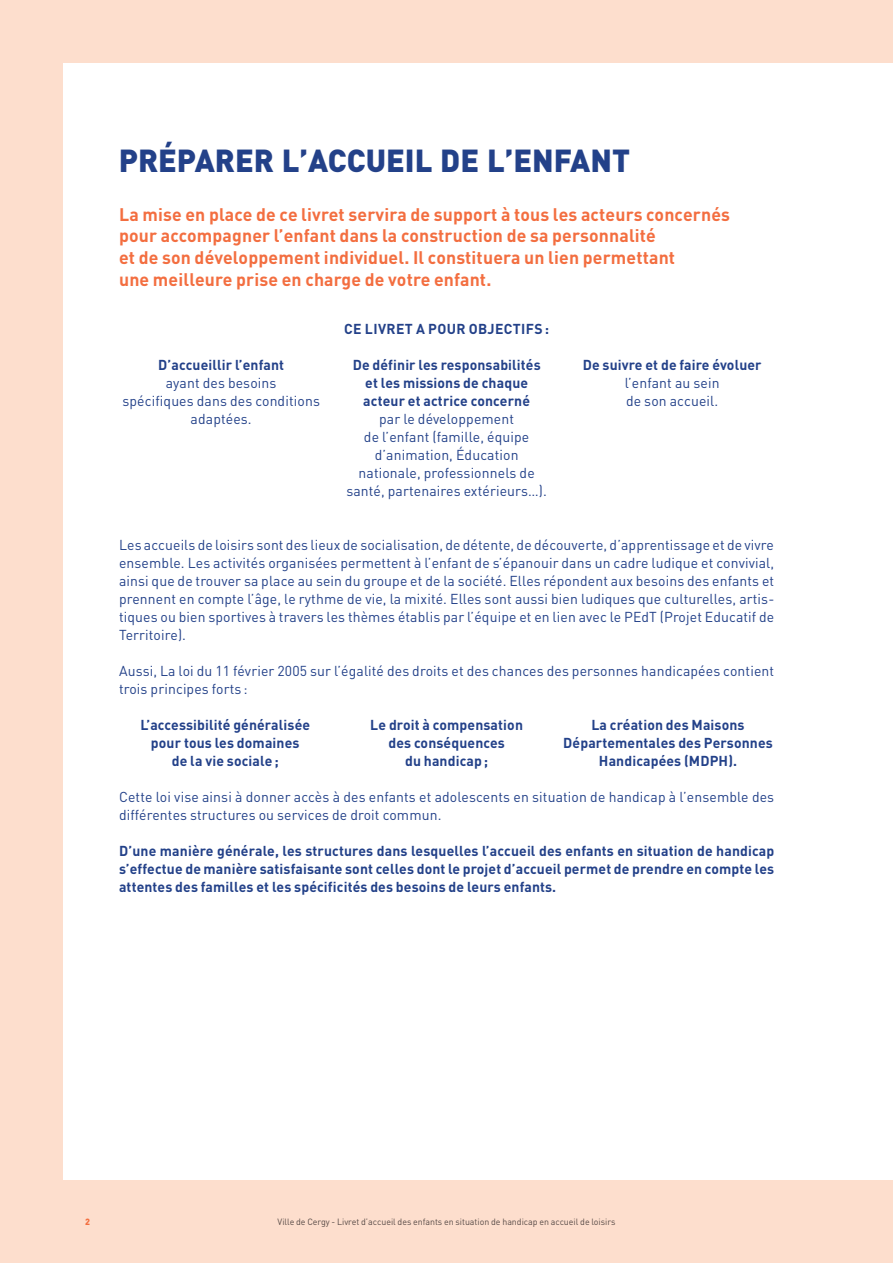
<style>
.page{position:relative;width:893px;height:1263px;background:#fddecd}
.page>*{position:absolute;margin:0;border:0;box-sizing:border-box;transform-origin:0 0}
.t1{font:900 31.5px "DIN Pro";color:#234189}
.t2{font:700 18px/21.6px "DIN Pro";letter-spacing:.01em;color:#f36e40}
.t3{font:14.25px/18px "DIN Pro";letter-spacing:.01em;color:#234189}
.t4{font:700 14.25px/18px "DIN Pro";letter-spacing:.01em;color:#234189;text-align:center}
.t5{font:700 14.25px "DIN Pro";letter-spacing:.03em;color:#234189}
.t6{font:9px "DIN Pro";color:#231f20}
.t7{font:900 9px "DIN Pro";color:#f36e40}
</style>
<div class="page">
<div style="left:278px;top:1218px;width:337px;height:9px;background:#fddecd"></div>
<svg style="left:86px;top:1218px;width:4px;height:7px"></svg>
<div style="left:64px;top:64px;width:829px;height:1116px;background:#fff"></div>
<h1 class="t1" style="left:119px;top:135px;width:513px">PRÉPARER L’ACCUEIL DE L’ENFANT</h1>
<p class="t2" style="left:119px;top:201px;width:612px">La mise en place de ce livret servira de support à tous les acteurs concernés pour accompagner l’enfant dans la construction de sa personnalité<br>et de son développement individuel. Il constituera un lien permettant<br>une meilleure prise en charge de votre enfant.</p>
<p class="t5" style="left:344px;top:317px;width:207px">CE LIVRET A POUR OBJECTIFS :</p>
<p class="t4" style="left:158px;top:354px;width:127px">D’accueillir l’enfant</p>
<p class="t3" style="left:122px;top:372px;width:199px;text-align:center">ayant des besoins<br>spécifiques dans des conditions adaptées.</p>
<p class="t4" style="left:583px;top:354px;width:180px">De suivre et de faire évoluer</p>
<p class="t3" style="left:625px;top:372px;width:96px">l’enfant au sein de son accueil.</p>
<p class="t4" style="left:353px;top:354px;width:190px">De définir les responsabilités et les missions de chaque acteur et actrice concerné</p>
<p class="t3" style="left:346px;top:408px;width:202px;text-align:center">par le développement<br>de l’enfant (famille, équipe d’animation, Éducation nationale, professionnels de santé, partenaires extérieurs…).</p>
<p class="t3" style="left:119px;top:534px;width:657px;text-align:justify">Les accueils de loisirs sont des lieux de socialisation, de détente, de découverte, d’apprentissage et de vivre ensemble. Les activités organisées permettent à l’enfant de s’épanouir dans un cadre ludique et convivial, ainsi que de trouver sa place au sein du groupe et de la société. Elles répondent aux besoins des enfants et prennent en compte l’âge, le rythme de vie, la mixité. Elles sont aussi bien ludiques que culturelles, artis&shy;tiques ou bien sportives à travers les thèmes établis par l’équipe et en lien avec le PEdT (Projet Educatif de Territoire).</p>
<p class="t3" style="left:119px;top:660px;width:657px">Aussi, La loi du 11 février 2005 sur l’égalité des droits et des chances des personnes handicapées contient trois principes forts :</p>
<p class="t4" style="left:140px;top:714px;width:171px">L’accessibilité généralisée pour tous les domaines<br>de la vie sociale ;</p>
<p class="t4" style="left:370px;top:714px;width:154px">Le droit à compensation des conséquences<br>du handicap ;</p>
<p class="t4" style="left:563px;top:714px;width:211px">La création des Maisons<br>Départementales des Personnes<br>Handicapées (MDPH).</p>
<p class="t3" style="left:119px;top:786px;width:657px">Cette loi vise ainsi à donner accès à des enfants et adolescents en situation de handicap à l’ensemble des différentes structures ou services de droit commun.</p>
<p class="t4" style="left:119px;top:840px;width:657px;text-align:justify">D’une manière générale, les structures dans lesquelles l’accueil des enfants en situation de handicap s’effectue de manière satisfaisante sont celles dont le projet d’accueil permet de prendre en compte les attentes des familles et les spécificités des besoins de leurs enfants.</p>
<p class="t7" style="left:85px;top:1214px;width:6px">2</p>
<p class="t6" style="left:278px;top:1214px;width:339px">Ville de Cergy - Livret d’accueil des enfants en situation de handicap en accueil de loisirs</p>
</div>
